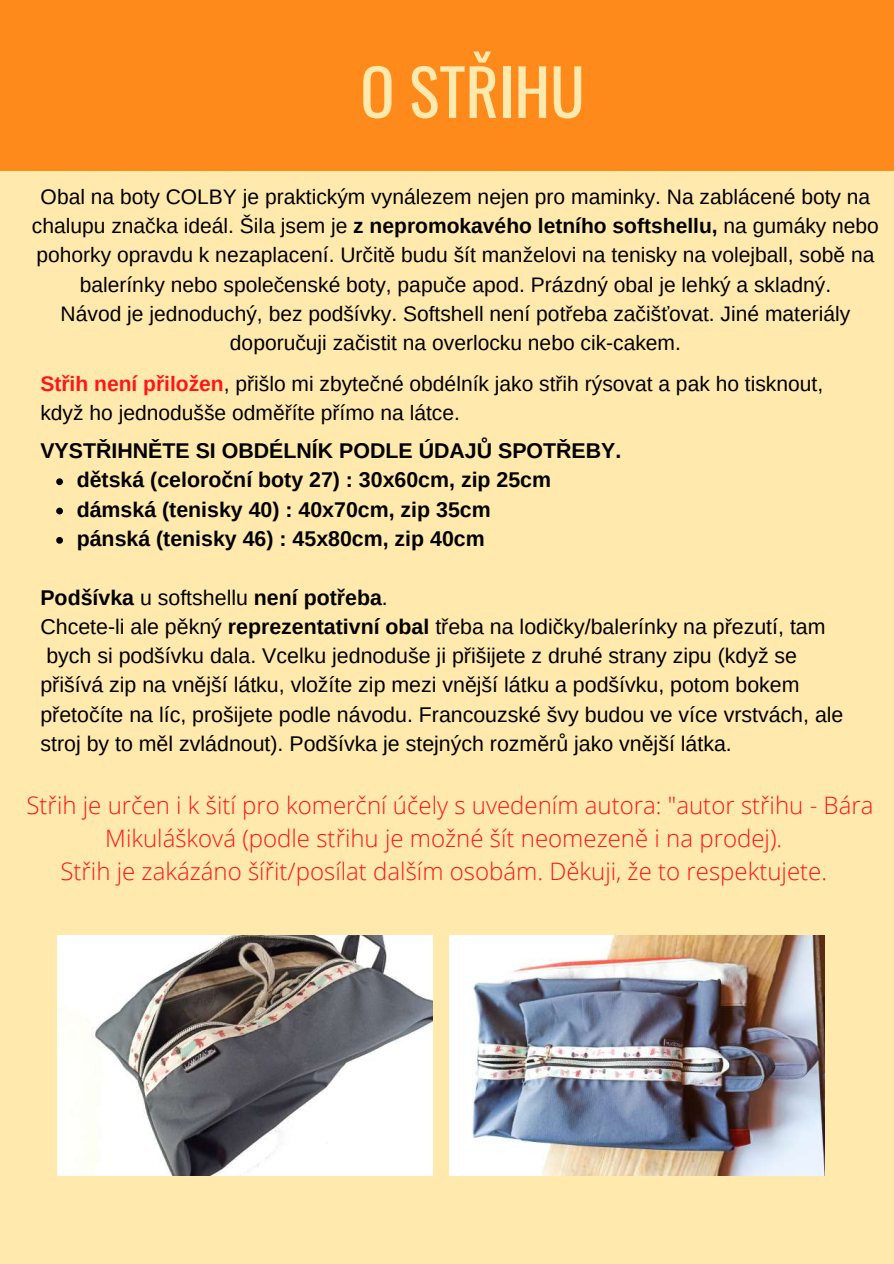
<style>
.page{position:relative;width:894px;height:1264px;background:#fff}
.page>*{position:absolute;margin:0;border:0;box-sizing:border-box;transform-origin:0 0}
.t1{font:63.6px "Oswald";color:#ffe9ad}
.t2{font:300 24px/32.7px "Open Sans";color:#ff1616;text-align:center}
.t3{font:21.3px/29.2px "Arimo";color:#000}
.t4{font:700 21.3px/29.2px "Arimo";color:#000}
.t5{font:21px/29.2px "Arimo";color:#000}
.s1{font-weight:700}
.s2{font-weight:700;color:#ff1616}
</style>
<div class="page">
<div style="left:0;top:154px;width:893px;height:1109px;background:#ffe9ad"></div>
<div style="left:0;top:0;width:893px;height:170px;background:#ff8a1c"></div>
<svg style="left:56px;top:478px;width:7px;height:7px"></svg>
<svg style="left:56px;top:507px;width:7px;height:7px"></svg>
<svg style="left:56px;top:537px;width:7px;height:6px"></svg>
<img style="left:57px;top:935px;width:375px;height:240px">
<img style="left:449px;top:935px;width:375px;height:240px">
<h1 class="t1" style="left:360px;top:42px;width:226px">O STŘIHU</h1>
<p class="t5" style="left:32px;top:182px;width:848px;text-align:center">Obal na boty COLBY je praktickým vynálezem nejen pro maminky. Na zablácené boty na chalupu značka ideál. Šila jsem je <span class="s1">z nepromokavého letního softshellu,</span> na gumáky nebo pohorky opravdu k nezaplacení. Určitě budu šít manželovi na tenisky na volejball, sobě na balerínky nebo společenské boty, papuče apod. Prázdný obal je lehký a skladný.<br>Návod je jednoduchý, bez podšívky. Softshell není potřeba začišťovat. Jiné materiály doporučuji začistit na overlocku nebo cik-cakem.</p>
<p class="t5" style="left:40px;top:369px;width:784px"><span class="s2">Střih není přiložen</span>, přišlo mi zbytečné obdélník jako střih rýsovat a pak ho tisknout, když ho jednodušše odměříte přímo na látce.</p>
<p class="t4" style="left:40px;top:436px;width:582px">VYSTŘIHNĚTE SI OBDÉLNÍK PODLE ÚDAJŮ SPOTŘEBY.</p>
<p class="t4" style="left:77px;top:465px;width:476px">dětská (celoroční boty 27) : 30x60cm, zip 25cm dámská (tenisky 40) : 40x70cm, zip 35cm pánská (tenisky 46) : 45x80cm, zip 40cm</p>
<p class="t3" style="left:40px;top:582px;width:804px"><span class="s1">Podšívka</span> u softshellu <span class="s1">není potřeba</span>.<br>Chcete-li ale pěkný <span class="s1">reprezentativní obal</span> třeba na lodičky/balerínky na přezutí, tam bych si podšívku dala. Vcelku jednoduše ji přišijete z druhé strany zipu (když se přišívá zip na vnější látku, vložíte zip mezi vnější látku a podšívku, potom bokem přetočíte na líc, prošijete podle návodu. Francouzské švy budou ve více vrstvách, ale stroj by to měl zvládnout). Podšívka je stejných rozměrů jako vnější látka.</p>
<p class="t2" style="left:26px;top:788px;width:848px">Střih je určen i k šití pro komerční účely s uvedením autora: "autor střihu - Bára<br>Mikulášková (podle střihu je možné šít neomezeně i na prodej).<br>Střih je zakázáno šířit/posílat dalším osobám. Děkuji, že to respektujete.</p>
</div>
